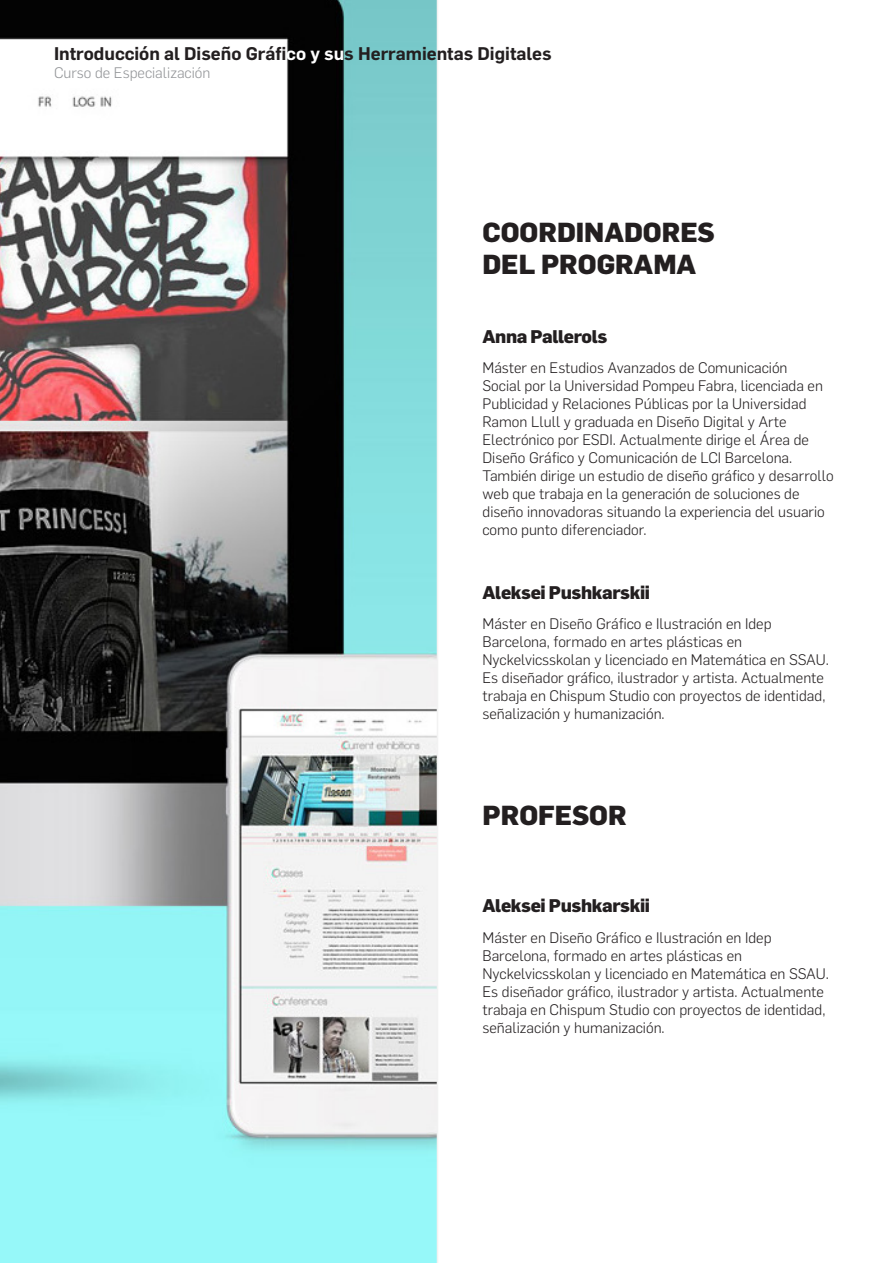
<style>
.page{position:relative;width:893px;height:1263px;background:#fff}
.page>*{position:absolute;margin:0;border:0;box-sizing:border-box;transform-origin:0 0}
.t1{font:800 27px/32.4px "Flama";color:#231f20}
.t2{font:600 18px "Flama";color:#231f20}
.t3{font:800 18px "Flama";letter-spacing:-.02em;color:#231f20}
.t4{font:300 15px/18px "Flama";color:#231f20}
.t5{font:300 15px "Flama";color:#939598}
.s1{color:#fff}
</style>
<div class="page">
<svg style="left:0;top:0;width:438px;height:1263px"></svg>
<p class="t2" style="left:54px;top:40px;width:499px">Introducción al Diseño Gráfi<span class="s1">co y su</span>s Herramientas Digitales</p>
<p class="t5" style="left:54px;top:62px;width:158px">Curso de Especialización</p>
<p class="t1" style="left:482px;top:214px;width:234px">COORDINADORES<br>DEL PROGRAMA</p>
<p class="t3" style="left:482px;top:323px;width:126px">Anna Pallerols</p>
<p class="t4" style="left:482px;top:358px;width:353px">Máster en Estudios Avanzados de Comunicación<br>Social por la Universidad Pompeu Fabra, licenciada en Publicidad y Relaciones Públicas por la Universidad Ramon Llull y graduada en Diseño Digital y Arte Electrónico por ESDI. Actualmente dirige el Área de Diseño Gráfico y Comunicación de LCI Barcelona.<br>También dirige un estudio de diseño gráfico y desarrollo web que trabaja en la generación de soluciones de diseño innovadoras situando la experiencia del usuario como punto diferenciador.</p>
<p class="t3" style="left:482px;top:579px;width:169px">Aleksei Pushkarskii</p>
<p class="t4" style="left:482px;top:614px;width:348px">Máster en Diseño Gráfico e Ilustración en Idep Barcelona, formado en artes plásticas en Nyckelvicsskolan y licenciado en Matemática en SSAU.<br>Es diseñador gráfico, ilustrador y artista. Actualmente trabaja en Chispum Studio con proyectos de identidad, señalización y humanización.</p>
<p class="t1" style="left:482px;top:797px;width:146px">PROFESOR</p>
<p class="t3" style="left:482px;top:892px;width:169px">Aleksei Pushkarskii</p>
<p class="t4" style="left:482px;top:928px;width:348px">Máster en Diseño Gráfico e Ilustración en Idep Barcelona, formado en artes plásticas en Nyckelvicsskolan y licenciado en Matemática en SSAU.<br>Es diseñador gráfico, ilustrador y artista. Actualmente trabaja en Chispum Studio con proyectos de identidad, señalización y humanización.</p>
</div>
